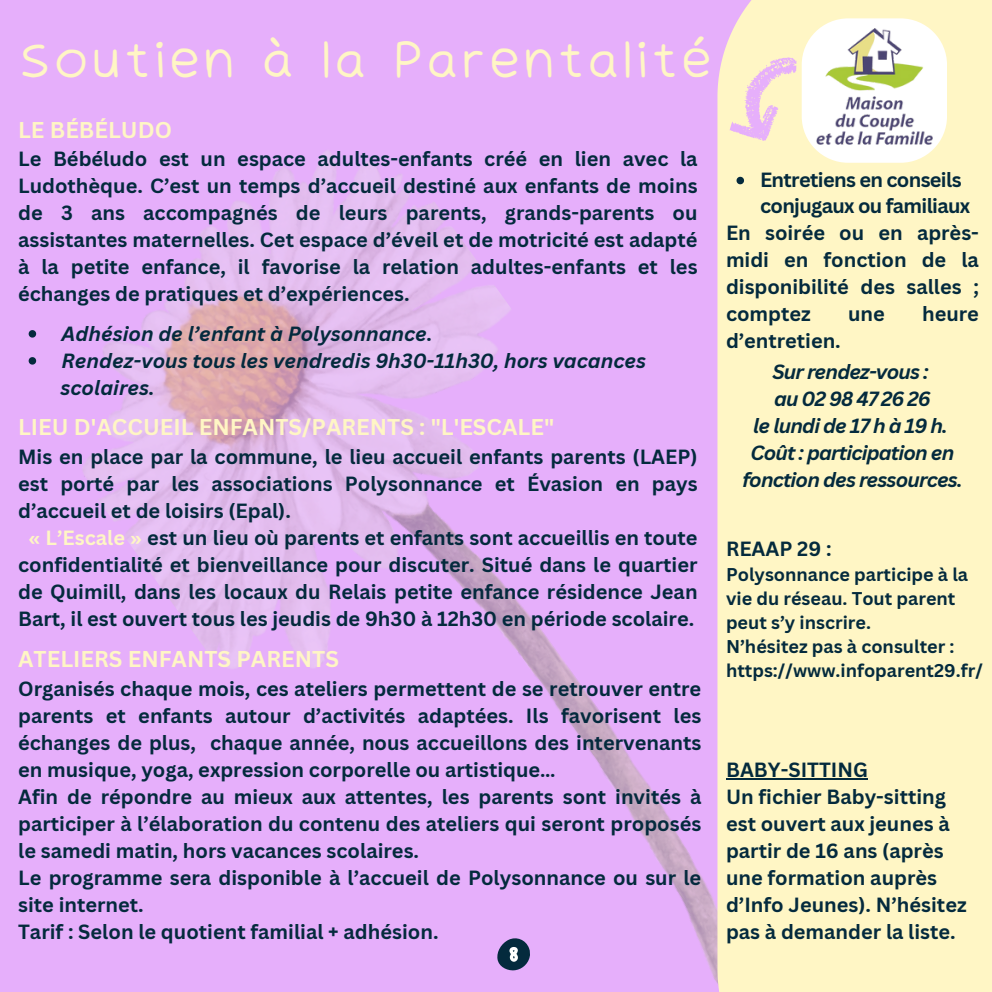
<style>
.page{position:relative;width:992px;height:992px;background:#fff}
.page>*{position:absolute;margin:0;border:0;box-sizing:border-box;transform-origin:0 0}
.t1{font:49px "Irene Florentina";color:#fff6c5}
.t2{font:700 22.2px "Canva Sans";color:#fff6c5}
.t3{font:700 20px/27px "Canva Sans";color:#042a3d;text-align:justify}
.t4{font:italic 700 20px "Canva Sans";color:#042a3d}
.t5{font:italic 700 20px/27px "Canva Sans";letter-spacing:-.04em;color:#042a3d;text-align:center}
.t6{font:700 20px/25.6px "Canva Sans";letter-spacing:-.035em;color:#042a3d}
.t7{font:700 18px/24px "Canva Sans";color:#042a3d}
.s1{color:#fff6c5}
</style>
<div class="page">
<div style="left:0;top:0;width:992px;height:991px;background:#e6affb"></div>
<img style="left:28px;top:150px;width:689px;height:833px">
<div style="left:717px;top:0;width:275px;height:991px;background:#fff6c5"></div>
<svg style="left:496px;top:935px;width:34px;height:35px"></svg>
<div style="left:801px;top:18px;width:146px;height:145px;background:#fff;border-radius:46px"></div>
<img style="left:816px;top:29px;width:116px;height:116px">
<svg style="left:716px;top:46px;width:102px;height:107px"></svg>
<svg style="left:736px;top:177px;width:8px;height:7px"></svg>
<svg style="left:29px;top:330px;width:7px;height:7px"></svg>
<svg style="left:29px;top:357px;width:7px;height:7px"></svg>
<hr style="left:726px;top:778px;width:142px;height:1px;background:#042a3d">
<h2 class="t1" style="left:18px;top:29px;width:697px">Soutien à la Parentalité</h2>
<h2 class="t2" style="left:18px;top:114px;width:155px">LE BÉBÉLUDO</h2>
<h2 class="t3" style="left:18px;top:145px;width:681px">Le Bébéludo est un espace adultes-enfants créé en lien avec la Ludothèque. C’est un temps d’accueil destiné aux enfants de moins de 3 ans accompagnés de leurs parents, grands-parents ou assistantes maternelles. Cet espace d’éveil et de motricité est adapté à la petite enfance, il favorise la relation adultes-enfants et les échanges de pratiques et d’expériences.</h2>
<p class="t4" style="left:62px;top:319px;width:372px">Adhésion de l’enfant à Polysonnance.</p>
<p class="t4" style="left:62px;top:346px;width:586px">Rendez-vous tous les vendredis 9h30-11h30, hors vacances</p>
<p class="t4" style="left:61px;top:373px;width:96px">scolaires.</p>
<p class="t2" style="left:18px;top:412px;width:537px">LIEU D'ACCUEIL ENFANTS/PARENTS : "L'ESCALE"</p>
<p class="t3" style="left:18px;top:442px;width:681px">Mis en place par la commune, le lieu accueil enfants parents (LAEP)</p>
<p class="t3" style="left:18px;top:469px;width:681px">est porté par les associations Polysonnance et Évasion en pays</p>
<p class="t3" style="left:18px;top:496px;width:274px">d’accueil et de loisirs (Epal).</p>
<p class="t3" style="left:28px;top:523px;width:670px"><span class="s1">« L’Escale »</span> est un lieu où parents et enfants sont accueillis en toute</p>
<p class="t3" style="left:18px;top:550px;width:681px">confidentialité et bienveillance pour discuter. Situé dans le quartier</p>
<p class="t3" style="left:18px;top:577px;width:681px">de Quimill, dans les locaux du Relais petite enfance résidence Jean</p>
<p class="t3" style="left:18px;top:604px;width:677px">Bart, il est ouvert tous les jeudis de 9h30 à 12h30 en période scolaire.</p>
<p class="t2" style="left:18px;top:643px;width:322px">ATELIERS ENFANTS PARENTS</p>
<p class="t3" style="left:18px;top:674px;width:684px;text-align:left">Organisés chaque mois, ces ateliers permettent de se retrouver entre parents et enfants autour d’activités adaptées. Ils favorisent les échanges de plus, chaque année, nous accueillons des intervenants en musique, yoga, expression corporelle ou artistique…<br>Afin de répondre au mieux aux attentes, les parents sont invités à participer à l’élaboration du contenu des ateliers qui seront proposés le samedi matin, hors vacances scolaires.<br>Le programme sera disponible à l’accueil de Polysonnance ou sur le site internet.<br>Tarif : Selon le quotient familial + adhésion.</p>
<p class="t6" style="left:760px;top:167px;width:212px">Entretiens en conseils conjugaux ou familiaux</p>
<p class="t3" style="left:726px;top:218px;width:254px">En soirée ou en après&shy;midi en fonction de la disponibilité des salles ; comptez</p>
<p class="t3" style="left:848px;top:299px;width:38px">une</p>
<p class="t3" style="left:922px;top:299px;width:58px">heure</p>
<p class="t3" style="left:726px;top:326px;width:116px">d’entretien.</p>
<h2 class="t5" style="left:742px;top:358px;width:222px">Sur rendez-vous :<br>au 02 98 47 26 26<br>le lundi de 17 h à 19 h.<br>Coût : participation en fonction des ressources.</h2>
<h2 class="t3" style="left:726px;top:535px;width:107px">REAAP 29 :</h2>
<p class="t7" style="left:726px;top:561px;width:244px">Polysonnance participe à la vie du réseau. Tout parent peut s’y inscrire.</p>
<p class="t7" style="left:726px;top:633px;width:258px">N’hésitez pas à consulter : https://www.infoparent29.fr/</p>
<h1 class="t3" style="left:726px;top:755px;width:242px;text-align:left">BABY-SITTING<br>Un fichier Baby-sitting est ouvert aux jeunes à partir de 16 ans (après une formation auprès d’Info Jeunes). N’hésitez pas à demander la liste.</h1>
</div>
